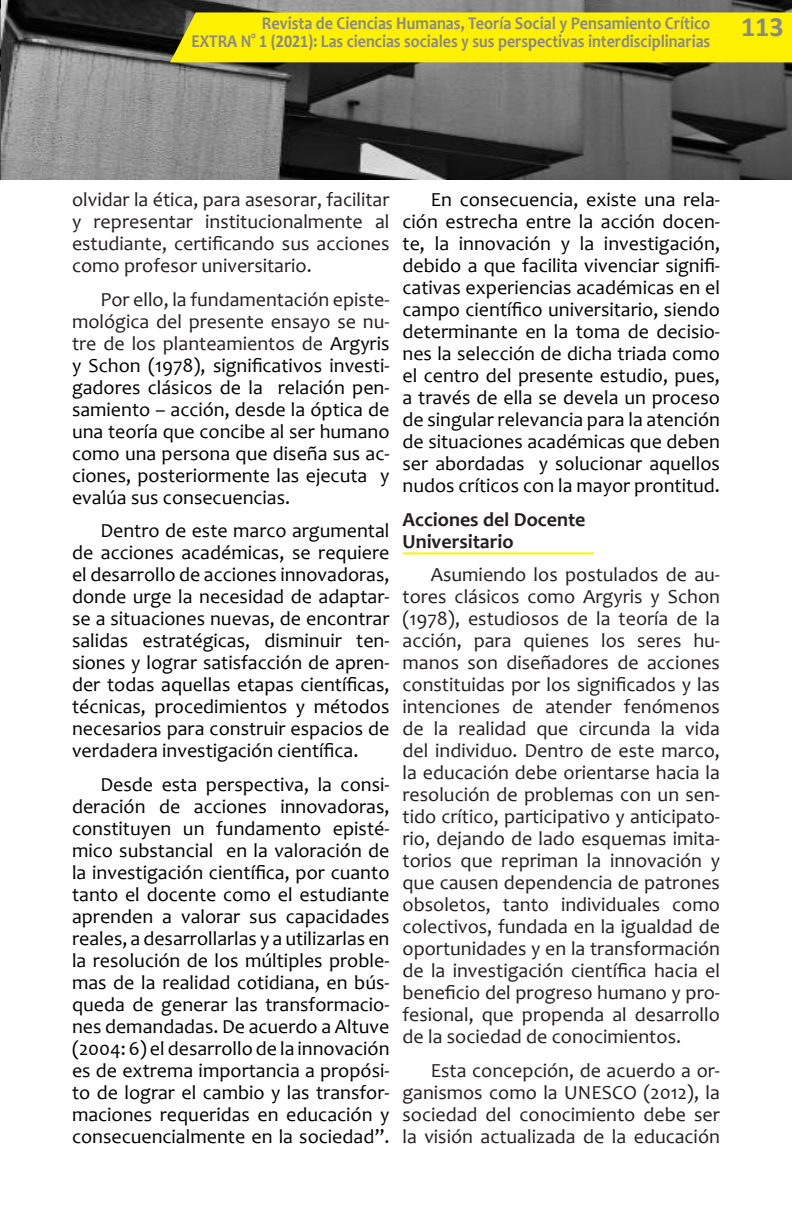
<style>
.page{position:relative;width:792px;height:1224px;background:#fff}
.page>*{position:absolute;margin:0;border:0;box-sizing:border-box;transform-origin:0 0}
.t1{font:700 28px "Calibri";color:#888}
.PARRAFOOO{font:20px/22px "Candara";color:#000;text-align:justify}
.PARRAFOOO-2{font:20px/22px "Candara";color:#231f20;text-align:justify}
.suptitulo{font:700 20px/22px "Candara";color:#231f20}
.t2{font:700 18px "Candara";color:#888;scale:.89 1}
.t3{font:700 18px "Candara";color:#888;scale:.9 1}
.s1{font-family:"Calibri"}
.s2{color:#231f20}
</style>
<div class="page">
<img style="left:0;top:0;width:792px;height:180px">
<svg style="left:169px;top:11px;width:623px;height:53px;background:#f0e407"></svg>
<hr style="left:403px;top:552px;width:191px;height:2px;background:#fff101">
<p class="t3" style="left:262px;top:12px;width:500px">Revista de Ciencias Humanas, Teoría Social y Pensamiento Crítico</p>
<p class="t2" style="left:191px;top:30px;width:584px">EXTRA N° <span class="s1">1 (2021)</span>: Las ciencias sociales y sus perspectivas interdisciplinarias</p>
<p class="t1" style="left:741px;top:8px;width:44px">113</p>
<p class="PARRAFOOO-2" style="left:72px;top:189px;width:319px">olvidar la ética, para asesorar, facilitar y representar institucionalmente al estudiante, certificando sus acciones como profesor universitario.</p>
<p class="PARRAFOOO" style="left:72px;top:288px;width:319px;text-indent:28px"><span class="s2">Por ello, la fundamentación episte&shy;mológica del presente ensayo se nu&shy;tre de los planteamientos de</span> Argyris y Schon (1978), significativos investi&shy;gadores clásicos de la relación pen&shy;samiento – acción, desde la óptica de una teoría que concibe al ser humano como una persona que diseña sus ac&shy;ciones, posteriormente las ejecuta y evalúa sus consecuencias.</p>
<p class="PARRAFOOO" style="left:72px;top:519px;width:319px;text-indent:28px">Dentro de este marco argumental de acciones académicas, se requiere el desarrollo de acciones innovadoras, donde urge la necesidad de adaptar&shy;se a situaciones nuevas, de encontrar salidas estratégicas, disminuir ten&shy;siones y lograr satisfacción de apren&shy;der todas aquellas etapas científicas, técnicas, procedimientos y métodos necesarios para construir espacios de verdadera investigación científica.</p>
<p class="PARRAFOOO" style="left:72px;top:773px;width:319px;text-indent:28px">Desde esta perspectiva, la consi&shy;deración de acciones innovadoras, constituyen un fundamento episté&shy;mico substancial en la valoración de la investigación científica, por cuanto tanto el docente como el estudiante aprenden a valorar sus capacidades reales, a desarrollarlas y a utilizarlas en la resolución de los múltiples proble&shy;mas de la realidad cotidiana, en bús&shy;queda de generar las transformacio&shy;nes demandadas. De acuerdo a Altuve (2004: 6) el desarrollo de la innovación es de extrema importancia a propósi&shy;to de lograr el cambio y las transfor&shy;maciones requeridas en educación y consecuencialmente en la sociedad”.</p>
<p class="PARRAFOOO" style="left:403px;top:189px;width:319px;text-indent:28px">En consecuencia, existe una rela&shy;ción estrecha entre la acción docen&shy;te, la innovación y la investigación, debido a que facilita vivenciar signifi&shy;cativas experiencias académicas en el campo científico universitario, siendo determinante en la toma de decisio&shy;nes la selección de dicha triada como el centro del presente estudio, pues, a través de ella se devela un proceso de singular relevancia para la atención de situaciones académicas que deben ser abordadas y solucionar aquellos nudos críticos con la mayor prontitud.</p>
<p class="suptitulo" style="left:403px;top:508px;width:184px">Acciones del Docente<br>Universitario</p>
<p class="PARRAFOOO-2" style="left:403px;top:563px;width:319px;text-indent:28px">Asumiendo los postulados de au&shy;tores clásicos como Argyris y Schon (1978), estudiosos de la teoría de la acción, para quienes los seres hu&shy;manos son diseñadores de acciones constituidas por los significados y las intenciones de atender fenómenos de la realidad que circunda la vida del individuo. Dentro de este marco, la educación debe orientarse hacia la resolución de problemas con un sen&shy;tido crítico, participativo y anticipato&shy;rio, dejando de lado esquemas imita&shy;torios que repriman la innovación y que causen dependencia de patrones obsoletos, tanto individuales como colectivos, fundada en la igualdad de oportunidades y en la transformación de la investigación científica hacia el beneficio del progreso humano y pro&shy;fesional, que propenda al desarrollo de la sociedad de conocimientos.</p>
<p class="PARRAFOOO-2" style="left:403px;top:1059px;width:319px;text-indent:28px">Esta concepción, de acuerdo a or&shy;ganismos como la UNESCO (2012), la sociedad del conocimiento debe ser la visión actualizada de la educación</p>
</div>
